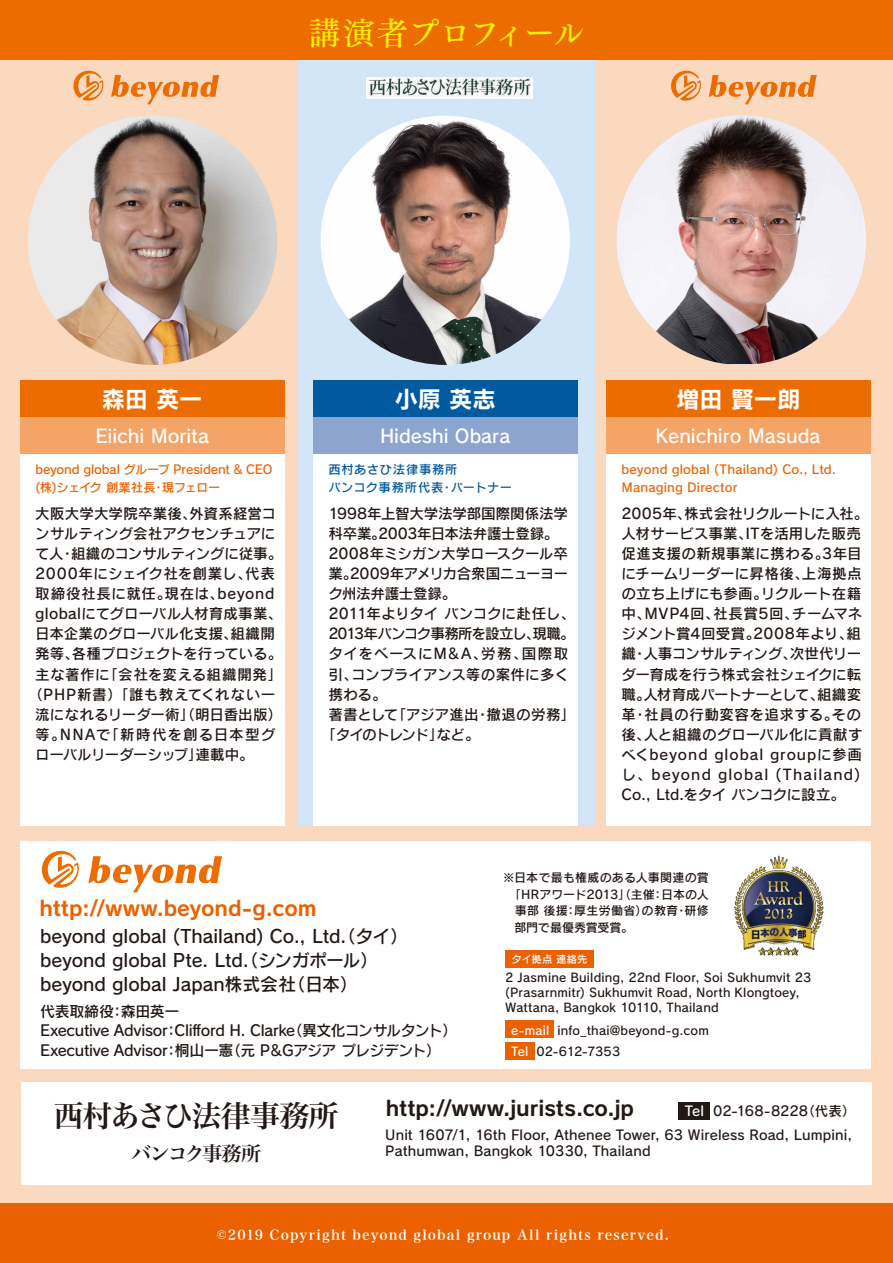
<style>
.page{position:relative;width:893px;height:1263px;background:#fff}
.page>*{position:absolute;margin:0;border:0;box-sizing:border-box;transform-origin:0 0}
.t1{font:31.5px "Tsuku Min Pro D";letter-spacing:-.04em;color:#fff100}
.t2{font:29.85px "Hira Min Pro W6";letter-spacing:-.035em;color:#221815}
.t3{font:23.25px "Rodin Cattleya Pro B";letter-spacing:-.01em;color:#fff}
.t4{font:20.85px "Rodin Cattleya Pro B";letter-spacing:-.005em;color:#221815}
.t5{font:20.85px "Rodin Cattleya Pro B";color:#eb6100}
.t6{font:19.95px "Hira Min Pro W6";letter-spacing:-.085em;color:#221815}
.t7{font:18.45px "Rodin Cattleya Pro DB";letter-spacing:-.005em;color:#fff}
.t8{font:18px/24px "Rodin Cattleya Pro DB";color:#221815}
.t9{font:15px/19.5px "Rodin Cattleya Pro DB";letter-spacing:-.025em;color:#221815}
.t10{font:14.55px/20.1px "Rodin Cattleya Pro DB";color:#221815}
.t11{font:14.55px "Rodin Cattleya Pro DB";letter-spacing:-.025em;color:#221815}
.t12{font:14.55px "Rodin Cattleya Pro DB";letter-spacing:-.02em;color:#221815}
.t13{font:14.55px "Rodin Cattleya Pro DB";letter-spacing:-.065em;color:#221815}
.t14{font:14.55px "Rodin Cattleya Pro DB";letter-spacing:.04em;color:#221815}
.t15{font:14.55px "Rodin Cattleya Pro DB";letter-spacing:-.03em;color:#221815}
.t16{font:14.55px "Rodin Cattleya Pro DB";letter-spacing:.035em;color:#221815}
.t17{font:14.55px "Rodin Cattleya Pro DB";letter-spacing:.03em;color:#221815}
.t18{font:14.55px "Rodin Cattleya Pro DB";letter-spacing:.08em;color:#221815}
.t19{font:14.55px "Rodin Cattleya Pro DB";letter-spacing:.07em;color:#221815}
.t20{font:14.55px "Rodin Cattleya Pro DB";letter-spacing:-.035em;color:#221815}
.t21{font:14.55px "Rodin Cattleya Pro DB";letter-spacing:-.085em;color:#221815}
.t22{font:13.5px/23.9px "Rodin Cattleya Pro DB";letter-spacing:.01em;color:#221815;text-align:right}
.t23{font:13.5px "Hira Min Pro W6";letter-spacing:.085em;color:#fff}
.t24{font:12.3px/18px "Rodin Cattleya Pro DB";color:#eb6100}
.t25{font:12.3px/18px "Rodin Cattleya Pro DB";letter-spacing:.05em;color:#005aa0}
.t26{font:12px/16.5px "Rodin Cattleya Pro DB";letter-spacing:.015em;color:#221815}
.t27{font:10.35px "Rodin Cattleya Pro DB";letter-spacing:.02em;color:#fff}
.s1{color:#fff}
</style>
<div class="page">
<div style="left:0;top:0;width:893px;height:59px;background:#ed6c00"></div>
<div style="left:0;top:60px;width:298px;height:766px;background:#fbd9bf"></div>
<div style="left:298px;top:60px;width:297px;height:766px;background:#d3e6f7"></div>
<div style="left:595px;top:60px;width:298px;height:766px;background:#fbd9bf"></div>
<div style="left:0;top:826px;width:893px;height:437px;background:#fbd9bf"></div>
<div style="left:0;top:1203px;width:893px;height:60px;background:#eb6100"></div>
<div style="left:21px;top:841px;width:850px;height:228px;background:#fff"></div>
<div style="left:21px;top:1082px;width:851px;height:103px;background:#fff"></div>
<div style="left:678px;top:1102px;width:31px;height:17px;background:#221815"></div>
<svg style="left:88px;top:856px;width:134px;height:36px"></svg>
<svg style="left:42px;top:850px;width:37px;height:38px"></svg>
<svg style="left:111px;top:75px;width:108px;height:29px"></svg>
<svg style="left:73px;top:70px;width:30px;height:31px"></svg>
<svg style="left:709px;top:75px;width:108px;height:29px"></svg>
<svg style="left:671px;top:70px;width:30px;height:31px"></svg>
<div style="left:20px;top:380px;width:265px;height:446px;background:#fff"></div>
<div style="left:20px;top:380px;width:265px;height:37px;background:#ed6c00"></div>
<div style="left:20px;top:417px;width:265px;height:37px;background:#f4a467"></div>
<img style="left:366px;top:77px;width:166px;height:22px">
<div style="left:505px;top:951px;width:88px;height:17px;background:#eb6100"></div>
<div style="left:505px;top:1021px;width:49px;height:17px;background:#eb6100"></div>
<div style="left:505px;top:1043px;width:29px;height:17px;background:#eb6100"></div>
<img style="left:734px;top:855px;width:90px;height:101px">
<img style="left:28px;top:116px;width:249px;height:249px;border-radius:125px">
<img style="left:321px;top:116px;width:249px;height:249px;border-radius:125px">
<img style="left:624px;top:116px;width:238px;height:248px">
<div style="left:313px;top:380px;width:265px;height:446px;background:#fff"></div>
<div style="left:313px;top:380px;width:265px;height:37px;background:#005aa0"></div>
<div style="left:313px;top:417px;width:265px;height:37px;background:#8da4ce"></div>
<div style="left:606px;top:380px;width:265px;height:446px;background:#fff"></div>
<div style="left:606px;top:380px;width:265px;height:37px;background:#ed6c00"></div>
<div style="left:606px;top:417px;width:265px;height:37px;background:#f4a467"></div>
<h1 class="t1" style="left:309px;top:5px;width:277px">講演者プロフィール</h1>
<h3 class="t3" style="left:102px;top:384px;width:102px">森田 英一</h3>
<p class="t7" style="left:95px;top:423px;width:115px">Eiichi Morita</p>
<p class="t24" style="left:35px;top:460px;width:239px">beyond global グループ President &amp; CEO (株)シェイク 創業社長・現フェロー</p>
<p class="t10" style="left:35px;top:503px;width:242px">大阪大学大学院卒業後、外資系経営コ</p>
<p class="t12" style="left:35px;top:524px;width:242px">ンサルティング会社アクセンチュアに</p>
<p class="t11" style="left:35px;top:544px;width:249px">て人・組織のコンサルティングに従事。</p>
<p class="t10" style="left:35px;top:563px;width:241px">2000年にシェイク社を創業し、代表</p>
<p class="t14" style="left:35px;top:584px;width:241px">取締役社長に就任。現在は、beyond</p>
<p class="t10" style="left:35px;top:603px;width:249px">globalにてグローバル人材育成事業、</p>
<p class="t10" style="left:35px;top:623px;width:241px">日本企業のグローバル化支援、組織開</p>
<p class="t15" style="left:35px;top:644px;width:249px">発等、各種プロジェクトを行っている。</p>
<p class="t17" style="left:35px;top:664px;width:249px">主な著作に「会社を変える組織開発」</p>
<p class="t16" style="left:28px;top:684px;width:249px">（PHP新書）「誰も教えてくれない一</p>
<p class="t10" style="left:35px;top:704px;width:249px">流になれるリーダー術」（明日香出版）</p>
<p class="t18" style="left:35px;top:725px;width:241px">等。NNAで「新時代を創る日本型グ</p>
<p class="t20" style="left:35px;top:745px;width:220px">ローバルリーダーシップ」連載中。</p>
<h3 class="t3" style="left:395px;top:384px;width:103px">小原 英志</h3>
<p class="t7" style="left:380px;top:423px;width:132px">Hideshi Obara</p>
<p class="t25" style="left:328px;top:460px;width:185px">西村あさひ法律事務所<br>バンコク事務所代表・パートナー</p>
<p class="t10" style="left:328px;top:503px;width:241px">1998年上智大学法学部国際関係法学</p>
<p class="t11" style="left:328px;top:524px;width:232px">科卒業。2003年日本法弁護士登録。</p>
<p class="t10" style="left:328px;top:543px;width:241px">2008年ミシガン大学ロースクール卒</p>
<p class="t11" style="left:328px;top:564px;width:241px">業。2009年アメリカ合衆国ニューヨー</p>
<p class="t11" style="left:328px;top:584px;width:129px">ク州法弁護士登録。</p>
<p class="t12" style="left:328px;top:604px;width:249px">2011年よりタイ バンコクに赴任し、</p>
<p class="t13" style="left:328px;top:624px;width:248px">2013年バンコク事務所を設立し、現職。</p>
<p class="t19" style="left:328px;top:644px;width:241px">タイをベースにM&amp;A、労務、国際取</p>
<p class="t10" style="left:328px;top:663px;width:242px">引、コンプライアンス等の案件に多く</p>
<p class="t10" style="left:328px;top:683px;width:60px">携わる。</p>
<p class="t10" style="left:328px;top:704px;width:248px">著書として「アジア進出・撤退の労務」</p>
<p class="t21" style="left:321px;top:725px;width:160px">「タイのトレンド」など。</p>
<h3 class="t3" style="left:676px;top:384px;width:126px">増田 賢一朗</h3>
<p class="t7" style="left:656px;top:423px;width:166px">Kenichiro Masuda</p>
<p class="t24" style="left:621px;top:460px;width:216px">beyond global (Thailand) Co., Ltd.<br>Managing Director</p>
<p class="t10" style="left:621px;top:503px;width:248px">2005年、株式会社リクルートに入社。人材サービス事業、ITを活用した販売促進支援の新規事業に携わる。3年目にチームリーダーに昇格後、上海拠点の立ち上げにも参画。リクルート在籍中、MVP4回、社長賞5回、チームマネジメント賞4回受賞。2008年より、組織・人事コンサルティング、次世代リーダー育成を行う株式会社シェイクに転職。人材育成パートナーとして、組織変革・社員の行動変容を追求する。その後、人と組織のグローバル化に貢献すべくbeyond global groupに参画し、beyond global (Thailand)<br>Co., Ltd.をタイ バンコクに設立。</p>
<h3 class="t5" style="left:39px;top:894px;width:279px">http://www.beyond-g.com</h3>
<p class="t8" style="left:40px;top:923px;width:370px">beyond global (Thailand) Co., Ltd.（タイ）beyond global Pte. Ltd.（シンガポール）beyond global Japan株式会社（日本）</p>
<p class="t9" style="left:40px;top:1001px;width:419px">代表取締役：森田英一<br>Executive Advisor：Clifford H. Clarke（異文化コンサルタント）<br>Executive Advisor：桐山一憲（元 P＆Gアジア プレジデント）</p>
<p class="t26" style="left:503px;top:869px;width:208px;text-align:justify">※日本で最も権威のある人事関連の賞　「HRアワード2013」（主催：日本の人　事部 後援：厚生労働省）の教育・研修　部門で最優秀賞受賞。</p>
<p class="t27" style="left:512px;top:952px;width:77px">タイ拠点 連絡先</p>
<p class="t26" style="left:505px;top:969px;width:308px;line-height:15px">2 Jasmine Building, 22nd Floor, Soi Sukhumvit 23 (Prasarnmitr) Sukhumvit Road, North Klongtoey,<br>Wattana, Bangkok 10110, Thailand</p>
<p class="t26" style="left:511px;top:1019px;width:199px;line-height:21.8px"><span class="s1">e-mail</span> info_thai@beyond-g.com<br><span class="s1">Tel</span> 02-612-7353</p>
<h2 class="t2" style="left:54px;top:1089px;width:286px">西村あさひ法律事務所</h2>
<h3 class="t6" style="left:131px;top:1135px;width:132px">バンコク事務所</h3>
<h3 class="t4" style="left:386px;top:1094px;width:250px">http://www.jurists.co.jp</h3>
<p class="t22" style="left:385px;top:1098px;width:472px"><span class="s1">Tel</span> 02-168-8228（代表）<br>Unit 1607/1, 16th Floor, Athenee Tower, 63 Wireless Road, Lumpini,</p>
<p class="t22" style="left:385px;top:1138px;width:267px">Pathumwan, Bangkok 10330, Thailand</p>
<p class="t23" style="left:217px;top:1223px;width:454px">©2019 Copyright beyond global group All rights reserved.</p>
</div>
